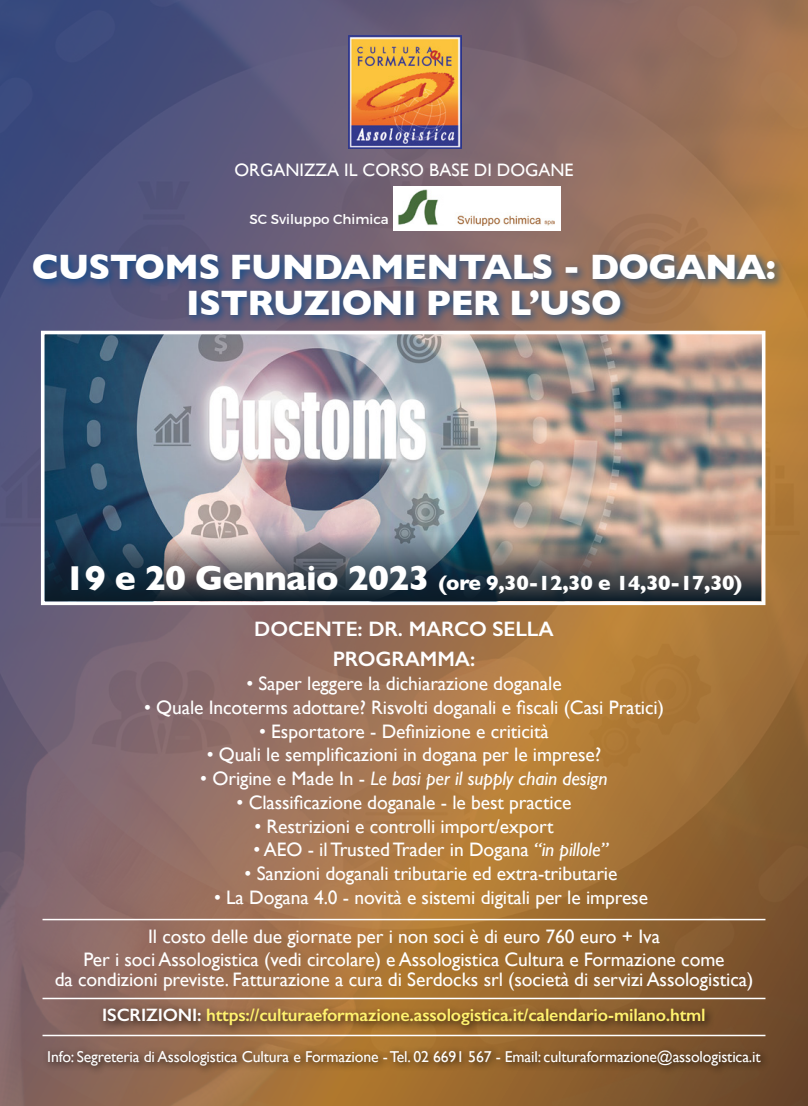
<style>
.page{position:relative;width:808px;height:1106px;background:#fff}
.page>*{position:absolute;margin:0;border:0;box-sizing:border-box;transform-origin:0 0}
.t1{font:700 36px/36px "Gill Sans";letter-spacing:-.02em;color:#fff;text-align:center}
.t2{font:700 21px "Gill Sans";letter-spacing:-.02em;color:#fff}
.t3{font:600 21px "Gill Sans";letter-spacing:-.005em;color:#fff}
.t4{font:19.5px/19.5px "Gill Sans";letter-spacing:-.005em;color:#fff;text-align:center}
.t5{font:italic 19.5px "Gill Sans";letter-spacing:-.005em;color:#fff}
.t6{font:600 18px "Gill Sans";letter-spacing:-.01em;color:#fff26e}
.t7{font:18px "Gill Sans";color:#fff}
.t8{font:15.75px "Gill Sans";letter-spacing:-.01em;color:#fff}
.t9{font:13.5px "Montserrat";color:#fff}
.s1{font-size:35.25px}
.s2{font-style:normal}
.s3{font-style:italic}
.s4{color:#fff}
</style>
<div class="page">
<img style="left:0;top:0;width:808px;height:1106px">
<hr style="left:43px;top:997px;width:722px;height:2px;background:#fff">
<hr style="left:43px;top:918px;width:722px;height:2px;background:#fff">
<hr style="left:43px;top:1034px;width:722px;height:2px;background:#fff">
<div style="left:29px;top:249px;width:756px;height:77px;background:#00498d;opacity:.75"></div>
<div style="left:98px;top:1003px;width:617px;height:32px;background:#000;opacity:.75"></div>
<div style="left:43px;top:1045px;width:727px;height:30px;background:#000;opacity:.75"></div>
<img style="left:46px;top:336px;width:714px;height:197px">
<div style="left:41px;top:331px;width:724px;height:274px;border:4px solid #fff"></div>
<img style="left:348px;top:35px;width:113px;height:113px">
<svg style="left:45px;top:533px;width:715px;height:68px;background:#51585f"></svg>
<div style="left:393px;top:186px;width:168px;height:45px;background:#fff"></div>
<img style="left:398px;top:189px;width:156px;height:37px">
<p class="t7" style="left:234px;top:160px;width:341px">ORGANIZZA IL CORSO BASE DI DOGANE</p>
<p class="t9" style="left:249px;top:211px;width:141px">SC Sviluppo Chimica</p>
<p class="t1" style="left:32px;top:248px;width:745px">CUSTOMS FUNDAMENTALS - DOGANA:<br>ISTRUZIONI PER L’USO</p>
<p class="t2" style="left:64px;top:566px;width:679px"><span class="s1">19 e 20 Gennaio 2023</span> (ore 9,30-12,30 e 14,30-17,30)</p>
<p class="t3" style="left:254px;top:616px;width:301px">DOCENTE: DR. MARCO SELLA</p>
<p class="t3" style="left:333px;top:646px;width:144px">PROGRAMMA:</p>
<p class="t4" style="left:246px;top:673px;width:317px">• Saper leggere la dichiarazione doganale</p>
<p class="t4" style="left:144px;top:697px;width:521px">• Quale Incoterms adottare? Risvolti doganali e fiscali (Casi Pratici)</p>
<p class="t4" style="left:259px;top:721px;width:291px">• Esportatore - Definizione e criticità</p>
<p class="t4" style="left:207px;top:745px;width:396px">• Quali le semplificazioni in dogana per le imprese?</p>
<p class="t5" style="left:200px;top:767px;width:409px"><span class="s2">• Origine e Made In -</span> Le basi per il supply chain design</p>
<p class="t4" style="left:237px;top:792px;width:336px">• Classificazione doganale - le best practice</p>
<p class="t4" style="left:254px;top:816px;width:300px">• Restrizioni e controlli import/export</p>
<p class="t4" style="left:254px;top:840px;width:356px">• AEO - il Trusted Trader in Dogana <span class="s3">“in pillole”</span></p>
<p class="t4" style="left:245px;top:863px;width:374px">• Sanzioni doganali tributarie ed extra-tributarie</p>
<p class="t4" style="left:214px;top:887px;width:435px">• La Dogana 4.0 - novità e sistemi digitali per le imprese</p>
<p class="t4" style="left:148px;top:926px;width:513px">Il costo delle due giornate per i non soci è di euro 760 euro + Iva</p>
<p class="t4" style="left:55px;top:949px;width:700px">Per i soci Assologistica (vedi circolare) e Assologistica Cultura e Formazione come<br>da condizioni previste. Fatturazione a cura di Serdocks srl (società di servizi Assologistica)</p>
<p class="t6" style="left:102px;top:1004px;width:605px"><span class="s4">ISCRIZIONI:</span> https://culturaeformazione.assologistica.it/calendario-milano.html</p>
<p class="t8" style="left:47px;top:1047px;width:715px">Info: Segreteria di Assologistica Cultura e Formazione - Tel. 02 6691 567 - Email: culturaformazione@assologistica.it</p>
</div>
